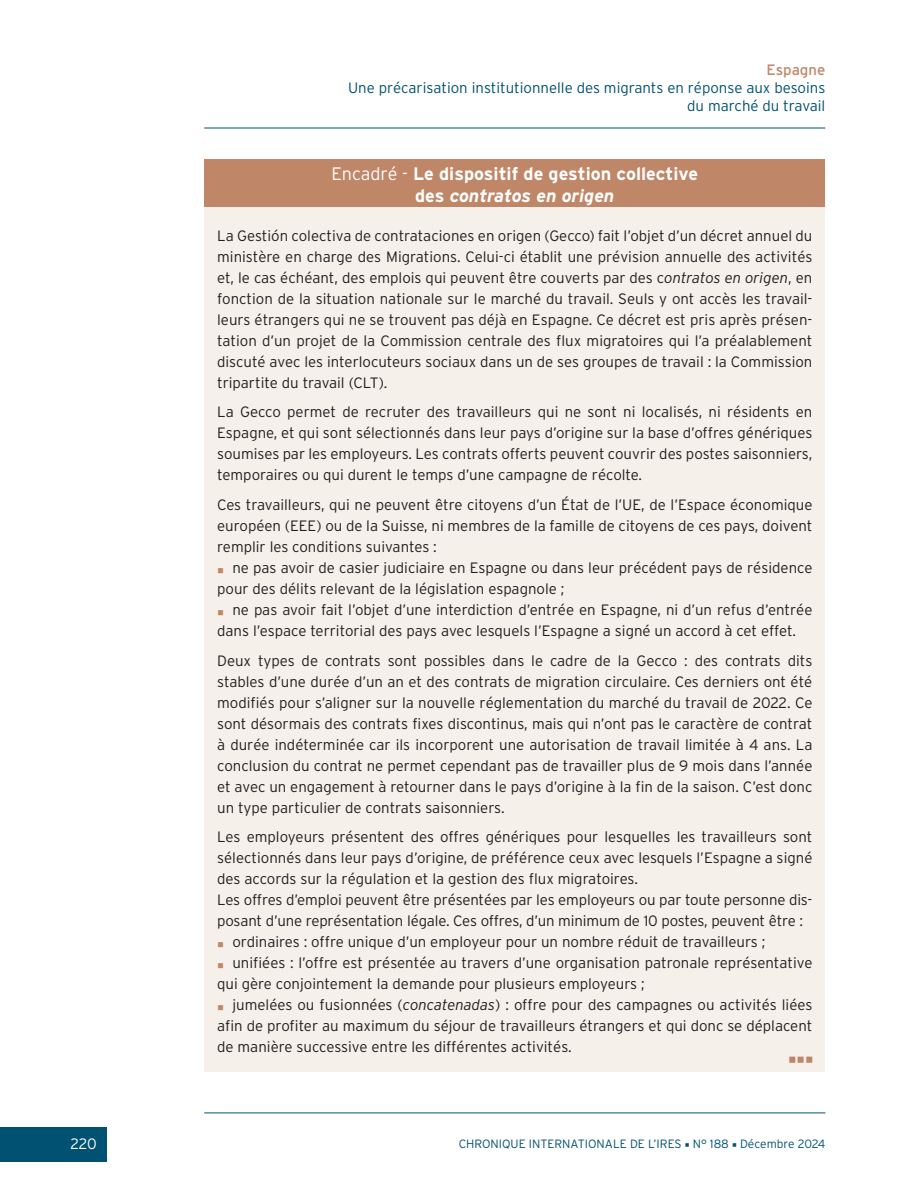
<style>
.page{position:relative;width:919px;height:1187px;background:#fff}
.page>*{position:absolute;margin:0;border:0;box-sizing:border-box;transform-origin:0 0}
.ENCADRE{font:21px "Minion Pro";color:#bf8667}
.TITRE_ENCADRE{font:700 18px/21.6px "Interstate";color:#fff;text-align:center}
.ENCADRE-2{font:300 15px/21px "Interstate";color:#231f20;text-align:justify}
.ENCADRE_POUCE{font:300 15px/21px "Interstate";color:#231f20}
.t1{font:300 15px/18px "Interstate";color:#015272;text-align:right}
.t2{font:15px "Interstate";color:#bf8667}
.t3{font:300 15px "Interstate";color:#fff}
.t4{font:300 12px "Interstate";color:#015272}
.s1{font-weight:300}
.s2{font-style:italic}
.s3{font-family:"Minion Pro";font-weight:400;font-size:17.25px;color:#bf8667}
.s4{font-family:"Minion Pro";font-weight:400}
</style>
<div class="page">
<div style="left:0;top:1127px;width:106px;height:34px;background:#015272"></div>
<hr style="left:204px;top:128px;width:621px;height:1px;background:#015272">
<hr style="left:204px;top:1112px;width:621px;height:1px;background:#015272">
<div style="left:204px;top:159px;width:621px;height:48px;background:#bf8667"></div>
<div style="left:204px;top:207px;width:621px;height:864px;background:#f6f0ea"></div>
<p class="t2" style="left:766px;top:61px;width:60px">Espagne</p>
<p class="t1" style="left:348px;top:78px;width:479px">Une précarisation institutionnelle des migrants en réponse aux besoins du marché du travail</p>
<p class="TITRE_ENCADRE" style="left:331px;top:163px;width:368px"><span class="s1">Encadré -</span> Le dispositif de gestion collective des <span class="s2">contratos en origen</span></p>
<p class="ENCADRE-2" style="left:217px;top:225px;width:596px">La Gestión colectiva de contrataciones en origen (Gecco) fait l’objet d’un décret annuel du ministère en charge des Migrations. Celui-ci établit une prévision annuelle des activités et, le cas échéant, des emplois qui peuvent être couverts par des c<span class="s2">ontratos en origen</span>, en fonction de la situation nationale sur le marché du travail. Seuls y ont accès les travail&shy;leurs étrangers qui ne se trouvent pas déjà en Espagne. Ce décret est pris après présen&shy;tation d’un projet de la Commission centrale des flux migratoires qui l’a préalablement discuté avec les interlocuteurs sociaux dans un de ses groupes de travail : la Commission tripartite du travail (CLT).</p>
<p class="ENCADRE-2" style="left:217px;top:401px;width:596px">La Gecco permet de recruter des travailleurs qui ne sont ni localisés, ni résidents en Espagne, et qui sont sélectionnés dans leur pays d’origine sur la base d’offres génériques soumises par les employeurs. Les contrats offerts peuvent couvrir des postes saisonniers, temporaires ou qui durent le temps d’une campagne de récolte.</p>
<p class="ENCADRE-2" style="left:217px;top:494px;width:596px">Ces travailleurs, qui ne peuvent être citoyens d’un État de l’UE, de l’Espace économique européen (EEE) ou de la Suisse, ni membres de la famille de citoyens de ces pays, doivent remplir les conditions suivantes :</p>
<p class="ENCADRE_POUCE" style="left:217px;top:557px;width:596px"><span class="s3">■</span> ne pas avoir de casier judiciaire en Espagne ou dans leur précédent pays de résidence pour des délits relevant de la législation espagnole ;</p>
<p class="ENCADRE_POUCE" style="left:217px;top:599px;width:596px"><span class="s3">■</span> ne pas avoir fait l’objet d’une interdiction d’entrée en Espagne, ni d’un refus d’entrée dans l’espace territorial des pays avec lesquels l’Espagne a signé un accord à cet effet.</p>
<p class="ENCADRE-2" style="left:217px;top:649px;width:596px">Deux types de contrats sont possibles dans le cadre de la Gecco : des contrats dits stables d’une durée d’un an et des contrats de migration circulaire. Ces derniers ont été modifiés pour s’aligner sur la nouvelle réglementation du marché du travail de 2022. Ce sont désormais des contrats fixes discontinus, mais qui n’ont pas le caractère de contrat à durée indéterminée car ils incorporent une autorisation de travail limitée à 4 ans. La conclusion du contrat ne permet cependant pas de travailler plus de 9 mois dans l’année et avec un engagement à retourner dans le pays d’origine à la fin de la saison. C’est donc un type particulier de contrats saisonniers.</p>
<p class="ENCADRE-2" style="left:217px;top:826px;width:596px">Les employeurs présentent des offres génériques pour lesquelles les travailleurs sont sélectionnés dans leur pays d’origine, de préférence ceux avec lesquels l’Espagne a signé des accords sur la régulation et la gestion des flux migratoires.</p>
<p class="ENCADRE_POUCE" style="left:217px;top:889px;width:596px">Les offres d’emploi peuvent être présentées par les employeurs ou par toute personne dis&shy;posant d’une représentation légale. Ces offres, d’un minimum de 10 postes, peuvent être :</p>
<p class="ENCADRE_POUCE" style="left:217px;top:931px;width:549px"><span class="s3">■</span> ordinaires : offre unique d’un employeur pour un nombre réduit de travailleurs ;</p>
<p class="ENCADRE_POUCE" style="left:217px;top:952px;width:596px"><span class="s3">■</span> unifiées : l’offre est présentée au travers d’une organisation patronale représentative qui gère conjointement la demande pour plusieurs employeurs ;</p>
<p class="ENCADRE_POUCE" style="left:217px;top:994px;width:596px;text-align:justify"><span class="s3">■</span> jumelées ou fusionnées (<span class="s2">concatenadas</span>) : offre pour des campagnes ou activités liées afin de profiter au maximum du séjour de travailleurs étrangers et qui donc se déplacent de manière successive entre les différentes activités.</p>
<p class="ENCADRE" style="left:788px;top:1044px;width:27px">■■■</p>
<p class="t3" style="left:71px;top:1135px;width:28px">220</p>
<p class="t4" style="left:458px;top:1137px;width:368px">CHRONIQUE INTERNATIONALE DE L’IRES <span class="s4">■</span> N° 188 <span class="s4">■</span> Décembre 2024</p>
</div>
